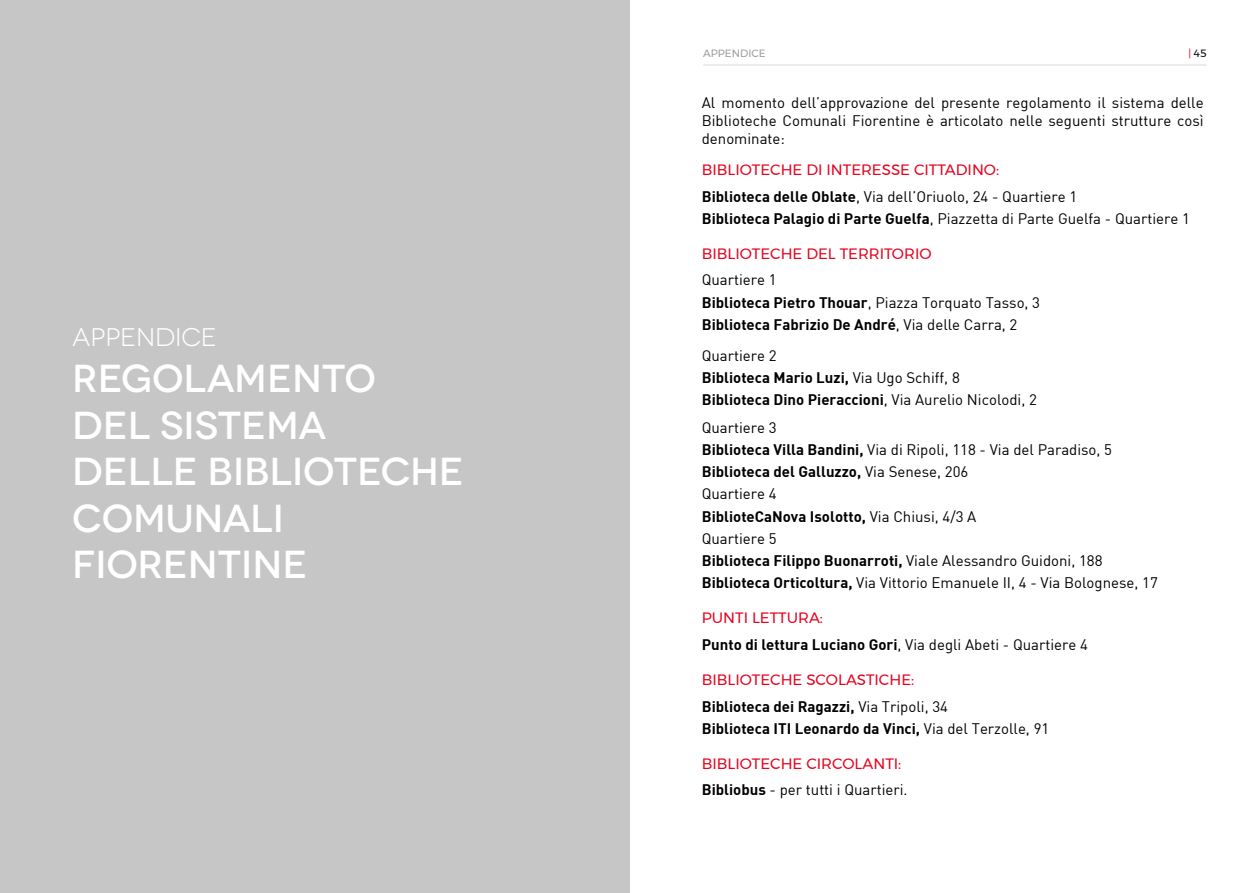
<style>
.page{position:relative;width:1259px;height:893px;background:#fff}
.page>*{position:absolute;margin:0;border:0;box-sizing:border-box;transform-origin:0 0}
.t1{font:500 39px/46.5px "Novecentowide";color:#fff}
.t2{font:25.5px "Novecentowide";letter-spacing:-.005em;color:#fff}
.t3{font:15px/18px "DIN";color:#000}
.t4{font:15px/22.2px "DIN Bold";color:#000}
.t5{font:15px "Montserrat";color:#e40521}
.t6{font:10.5px "Montserrat";color:#9d9d9c}
.t7{font:10.5px "Montserrat";color:#000}
.s1{color:#e40521}
.s2{font-family:"DIN Bold"}
.s3{font-family:"DIN"}
</style>
<div class="page">
<div style="left:0;top:0;width:629px;height:893px;background:#c6c6c6"></div>
<hr style="left:703px;top:65px;width:503px;height:1px;background:#dadada">
<h2 class="t2" style="left:72px;top:322px;width:146px">APPENDICE</h2>
<h1 class="t1" style="left:72px;top:355px;width:393px">REGOLAMENTO<br>DEL SISTEMA<br>DELLE BIBLIOTECHE<br>COMUNALI<br>FIORENTINE</h1>
<p class="t6" style="left:703px;top:45px;width:64px">APPENDICE</p>
<p class="t7" style="left:1188px;top:45px;width:20px"><span class="s1">|</span> 45</p>
<p class="t3" style="left:702px;top:94px;width:503px;text-align:justify">Al momento dell’approvazione del presente regolamento il sistema delle Biblioteche Comunali Fiorentine è articolato nelle seguenti strutture così denominate:</p>
<p class="t5" style="left:702px;top:158px;width:299px">BIBLIOTECHE DI INTERESSE CITTADINO:</p>
<p class="t3" style="left:702px;top:185px;width:490px;line-height:22.2px"><span class="s2">Biblioteca delle Oblate</span>, Via dell’Oriuolo, 24 - Quartiere 1<br><span class="s2">Biblioteca Palagio di Parte Guelfa</span>, Piazzetta di Parte Guelfa - Quartiere 1</p>
<p class="t5" style="left:702px;top:242px;width:231px">BIBLIOTECHE DEL TERRITORIO</p>
<p class="t3" style="left:702px;top:271px;width:76px">Quartiere 1</p>
<p class="t4" style="left:702px;top:290px;width:340px">Biblioteca Pietro Thouar<span class="s3">, Piazza Torquato Tasso, 3<br></span>Biblioteca Fabrizio De André<span class="s3">, Via delle Carra, 2</span></p>
<p class="t3" style="left:702px;top:346px;width:76px">Quartiere 2</p>
<p class="t4" style="left:702px;top:366px;width:337px">Biblioteca Mario Luzi, <span class="s3">Via Ugo Schiff, 8<br></span>Biblioteca Dino Pieraccioni<span class="s3">, Via Aurelio Nicolodi, 2</span></p>
<p class="t3" style="left:702px;top:416px;width:412px;line-height:22.2px">Quartiere 3<br><span class="s2">Biblioteca Villa Bandini,</span> Via di Ripoli, 118 - Via del Paradiso, 5</p>
<p class="t4" style="left:702px;top:460px;width:268px">Biblioteca del Galluzzo, <span class="s3">Via Senese, 206</span></p>
<p class="t3" style="left:702px;top:485px;width:76px">Quartiere 4</p>
<p class="t4" style="left:702px;top:505px;width:276px">BiblioteCaNova Isolotto, <span class="s3">Via Chiusi, 4/3 A</span></p>
<p class="t3" style="left:702px;top:529px;width:76px">Quartiere 5</p>
<p class="t4" style="left:702px;top:549px;width:402px">Biblioteca Filippo Buonarroti, <span class="s3">Viale Alessandro Guidoni, 188</span></p>
<p class="t3" style="left:702px;top:574px;width:457px"><span class="s2">Biblioteca Orticoltura,</span> Via Vittorio Emanuele II, 4 - Via Bolognese, 17</p>
<p class="t5" style="left:702px;top:607px;width:123px">PUNTI LETTURA:</p>
<p class="t4" style="left:702px;top:633px;width:388px">Punto di lettura Luciano Gori<span class="s3">, Via degli Abeti - Quartiere 4</span></p>
<p class="t5" style="left:702px;top:668px;width:214px">BIBLIOTECHE SCOLASTICHE:</p>
<p class="t4" style="left:702px;top:694px;width:349px">Biblioteca dei Ragazzi, <span class="s3">Via Tripoli, 34<br></span>Biblioteca ITI Leonardo da Vinci, <span class="s3">Via del Terzolle, 91</span></p>
<p class="t5" style="left:702px;top:752px;width:201px">BIBLIOTECHE CIRCOLANTI:</p>
<p class="t3" style="left:702px;top:781px;width:207px"><span class="s2">Bibliobus</span> - per tutti i Quartieri.</p>
</div>
